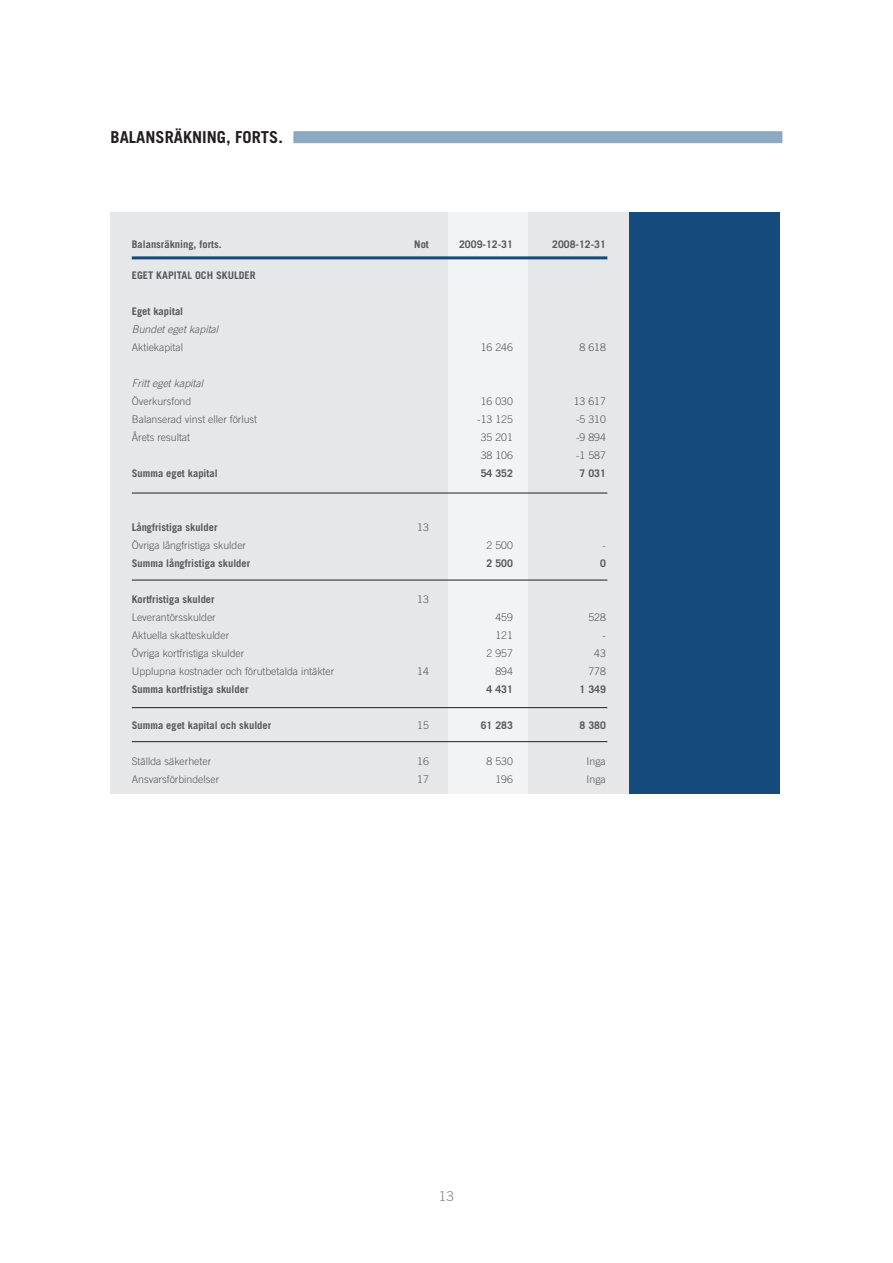
<style>
.page{position:relative;width:893px;height:1263px;background:#fff}
.page>*{position:absolute;margin:0;border:0;box-sizing:border-box;transform-origin:0 0}
.Rubrik_1{font:700 16.5px "Trade Gothic";color:#231f20}
.t1{font:300 13.5px "Trade Gothic";color:#808285}
.tabelltext1{font:300 10.5px "Trade Gothic";color:#57585a}
.tabellrub1{font:700 10.5px "Trade Gothic";color:#57585a}
.tabelltext1-2{font:italic 300 10.5px "Trade Gothic";color:#57585a}
.tabellrub1-2{font:300 10.5px "Trade Gothic";color:#57585a}
</style>
<div class="page">
<div style="left:111px;top:213px;width:518px;height:581px;background:#e6e7e9"></div>
<div style="left:629px;top:213px;width:151px;height:581px;background:#144a7c"></div>
<div style="left:449px;top:213px;width:79px;height:581px;background:#f2f3f4"></div>
<div style="left:293px;top:131px;width:489px;height:12px;background:#8da9c1"></div>
<hr style="left:132px;top:493px;width:475px;height:1px;background:#231f20">
<hr style="left:132px;top:580px;width:475px;height:1px;background:#231f20">
<hr style="left:132px;top:707px;width:475px;height:1px;background:#231f20">
<hr style="left:132px;top:741px;width:475px;height:1px;background:#231f20">
<hr style="left:132px;top:256px;width:475px;height:3px;background:#144a7c">
<p class="Rubrik_1" style="left:111px;top:127px;width:174px">BALANSRÄKNING, FORTS.</p>
<p class="tabellrub1" style="left:132px;top:238px;width:91px">Balansräkning, forts.</p>
<p class="tabellrub1" style="left:414px;top:238px;width:16px">Not</p>
<p class="tabellrub1" style="left:459px;top:238px;width:55px">2009-12-31</p>
<p class="tabellrub1" style="left:552px;top:238px;width:55px">2008-12-31</p>
<p class="tabellrub1" style="left:132px;top:269px;width:125px">EGET KAPITAL OCH SKULDER</p>
<p class="tabellrub1" style="left:132px;top:305px;width:53px">Eget kapital</p>
<p class="tabelltext1-2" style="left:132px;top:323px;width:88px">Bundet eget kapital</p>
<p class="tabelltext1" style="left:132px;top:341px;width:53px">Aktiekapital</p>
<p class="tabelltext1" style="left:481px;top:341px;width:34px">16 246</p>
<p class="tabelltext1" style="left:580px;top:341px;width:28px">8 618</p>
<p class="tabelltext1-2" style="left:132px;top:377px;width:73px">Fritt eget kapital</p>
<p class="tabelltext1" style="left:132px;top:395px;width:61px">Överkursfond</p>
<p class="tabelltext1" style="left:481px;top:395px;width:34px">16 030</p>
<p class="tabelltext1" style="left:574px;top:395px;width:34px">13 617</p>
<p class="tabelltext1" style="left:132px;top:413px;width:127px">Balanserad vinst eller förlust</p>
<p class="tabelltext1" style="left:477px;top:413px;width:37px">-13 125</p>
<p class="tabelltext1" style="left:576px;top:413px;width:31px">-5 310</p>
<p class="tabelltext1" style="left:132px;top:431px;width:60px">Årets resultat</p>
<p class="tabelltext1" style="left:481px;top:431px;width:34px">35 201</p>
<p class="tabelltext1" style="left:576px;top:431px;width:31px">-9 894</p>
<p class="tabelltext1" style="left:481px;top:449px;width:34px">38 106</p>
<p class="tabelltext1" style="left:576px;top:449px;width:31px">-1 587</p>
<p class="tabellrub1" style="left:132px;top:467px;width:87px">Summa eget kapital</p>
<p class="tabellrub1" style="left:481px;top:467px;width:34px">54 352</p>
<p class="tabellrub1" style="left:580px;top:467px;width:28px">7 031</p>
<p class="tabellrub1" style="left:132px;top:521px;width:87px">Långfristiga skulder</p>
<p class="tabellrub1-2" style="left:417px;top:521px;width:13px">13</p>
<p class="tabelltext1" style="left:132px;top:539px;width:116px">Övriga långfristiga skulder</p>
<p class="tabelltext1" style="left:487px;top:539px;width:28px">2 500</p>
<p class="tabelltext1" style="left:602px;top:539px;width:5px">-</p>
<p class="tabellrub1" style="left:132px;top:557px;width:120px">Summa långfristiga skulder</p>
<p class="tabellrub1" style="left:487px;top:557px;width:28px">2 500</p>
<p class="tabellrub1" style="left:600px;top:557px;width:7px">0</p>
<p class="tabellrub1" style="left:132px;top:593px;width:84px">Kortfristiga skulder</p>
<p class="tabellrub1-2" style="left:417px;top:593px;width:13px">13</p>
<p class="tabelltext1" style="left:132px;top:611px;width:85px">Leverantörsskulder</p>
<p class="tabelltext1" style="left:495px;top:611px;width:19px">459</p>
<p class="tabelltext1" style="left:588px;top:611px;width:19px">528</p>
<p class="tabelltext1" style="left:132px;top:629px;width:99px">Aktuella skatteskulder</p>
<p class="tabelltext1" style="left:495px;top:629px;width:19px">121</p>
<p class="tabelltext1" style="left:602px;top:629px;width:5px">-</p>
<p class="tabelltext1" style="left:132px;top:647px;width:114px">Övriga kortfristiga skulder</p>
<p class="tabelltext1" style="left:487px;top:647px;width:28px">2 957</p>
<p class="tabelltext1" style="left:594px;top:647px;width:13px">43</p>
<p class="tabelltext1" style="left:132px;top:665px;width:204px">Upplupna kostnader och förutbetalda intäkter</p>
<p class="tabelltext1" style="left:417px;top:665px;width:13px">14</p>
<p class="tabelltext1" style="left:495px;top:665px;width:19px">894</p>
<p class="tabelltext1" style="left:588px;top:665px;width:19px">778</p>
<p class="tabellrub1" style="left:132px;top:683px;width:118px">Summa kortfristiga skulder</p>
<p class="tabellrub1" style="left:487px;top:683px;width:28px">4 431</p>
<p class="tabellrub1" style="left:580px;top:683px;width:28px">1 349</p>
<p class="tabellrub1" style="left:132px;top:719px;width:141px">Summa eget kapital och skulder</p>
<p class="tabellrub1-2" style="left:417px;top:719px;width:13px">15</p>
<p class="tabellrub1" style="left:481px;top:719px;width:34px">61 283</p>
<p class="tabellrub1" style="left:580px;top:719px;width:28px">8 380</p>
<p class="tabelltext1" style="left:132px;top:755px;width:81px">Ställda säkerheter</p>
<p class="tabelltext1" style="left:417px;top:755px;width:13px">16</p>
<p class="tabelltext1" style="left:487px;top:755px;width:28px">8 530</p>
<p class="tabelltext1" style="left:587px;top:755px;width:21px">Inga</p>
<p class="tabelltext1" style="left:132px;top:773px;width:89px">Ansvarsförbindelser</p>
<p class="tabelltext1" style="left:417px;top:773px;width:13px">17</p>
<p class="tabelltext1" style="left:495px;top:773px;width:19px">196</p>
<p class="tabelltext1" style="left:587px;top:773px;width:21px">Inga</p>
<p class="t1" style="left:439px;top:1188px;width:17px">13</p>
</div>
